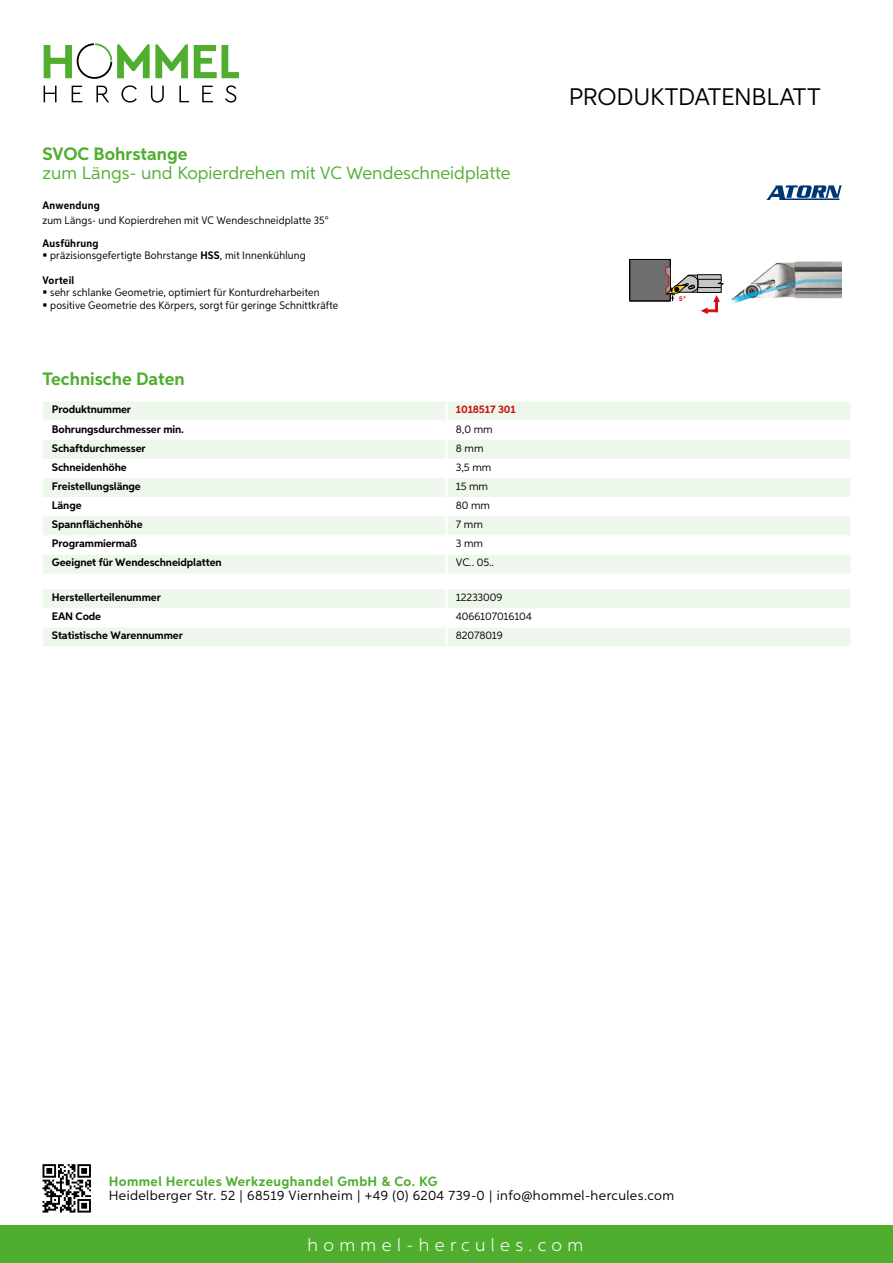
<style>
.page{position:relative;width:893px;height:1263px;background:#fff}
.page>*{position:absolute;margin:0;border:0;box-sizing:border-box;transform-origin:0 0}
.t1{font:24px "Aspira";letter-spacing:-.01em;color:#000}
.t2{font:18px "Aspira";color:#50ae2f}
.t3{font:700 18px "Aspira";color:#50ae2f}
.t4{font:300 18px "Aspira";letter-spacing:.3em;color:#fff}
.t5{font:13.5px "Aspira";letter-spacing:.03em;color:#000}
.t6{font:700 13.5px "Aspira";letter-spacing:.03em;color:#50ae2f}
.t7{font:10.95px/12.8px "Aspira Nar";letter-spacing:.015em;color:#000}
.t8{font:700 10.95px "Aspira";letter-spacing:-.01em;color:#000}
.t9{font:10.95px "Aspira";letter-spacing:-.01em;color:#000}
.t10{font:700 10.95px "Aspira Nar";letter-spacing:.02em;color:#000}
.t11{font:700 10.95px "Aspira";letter-spacing:-.01em;color:#cd1013}
.t12{font:700 7.05px "Corporate S";color:#cd1013}
.s1{font-weight:700}
</style>
<div class="page">
<div style="left:0;top:1226px;width:893px;height:37px;background:#50ae2f"></div>
<svg style="left:43px;top:1164px;width:48px;height:48px"></svg>
<svg style="left:194px;top:45px;width:45px;height:33px"></svg>
<svg style="left:44px;top:43px;width:144px;height:36px"></svg>
<svg style="left:44px;top:86px;width:13px;height:16px"></svg>
<svg style="left:72px;top:86px;width:10px;height:16px"></svg>
<svg style="left:96px;top:86px;width:13px;height:16px"></svg>
<svg style="left:121px;top:85px;width:16px;height:18px"></svg>
<svg style="left:151px;top:86px;width:13px;height:17px"></svg>
<svg style="left:179px;top:86px;width:10px;height:16px"></svg>
<svg style="left:202px;top:86px;width:11px;height:16px"></svg>
<svg style="left:225px;top:85px;width:11px;height:18px"></svg>
<div style="left:43px;top:401px;width:807px;height:173px;background:#eef7eb"></div>
<svg style="left:43px;top:421px;width:807px;height:134px"></svg>
<hr style="left:445px;top:401px;width:3px;height:20px;background:#fff">
<hr style="left:445px;top:421px;width:3px;height:19px;background:#fff">
<hr style="left:445px;top:440px;width:3px;height:19px;background:#fff">
<hr style="left:445px;top:459px;width:3px;height:19px;background:#fff">
<hr style="left:445px;top:478px;width:3px;height:19px;background:#fff">
<hr style="left:445px;top:497px;width:3px;height:19px;background:#fff">
<hr style="left:445px;top:516px;width:3px;height:19px;background:#fff">
<hr style="left:445px;top:535px;width:3px;height:20px;background:#fff">
<hr style="left:445px;top:555px;width:3px;height:19px;background:#fff">
<svg style="left:43px;top:589px;width:807px;height:57px"></svg>
<hr style="left:445px;top:627px;width:3px;height:19px;background:#fff">
<img style="left:772px;top:261px;width:70px;height:5px">
<div style="left:630px;top:259px;width:40px;height:42px;background:#6e6e6e"></div>
<div style="left:629px;top:259px;width:41px;height:42px;border:1px solid #000"></div>
<svg style="left:665px;top:266px;width:177px;height:48px"></svg>
<svg style="left:766px;top:185px;width:76px;height:15px"></svg>
<h1 class="t1" style="left:569px;top:82px;width:253px">Produktdatenblatt</h1>
<h2 class="t3" style="left:43px;top:142px;width:146px">SVOC Bohrstange</h2>
<h2 class="t2" style="left:43px;top:162px;width:470px">zum Längs- und Kopierdrehen mit VC Wendeschneidplatte</h2>
<p class="t10" style="left:43px;top:199px;width:59px">Anwendung</p>
<p class="t7" style="left:43px;top:214px;width:288px">zum Längs- und Kopierdrehen mit VC Wendeschneidplatte 35°</p>
<p class="t7" style="left:50px;top:236px;width:257px;text-indent:-8px"><span class="s1">Ausführung<br></span>präzisionsgefertigte Bohrstange <span class="s1">HSS</span>, mit Innenkühlung</p>
<p class="t10" style="left:43px;top:273px;width:33px">Vorteil</p>
<p class="t7" style="left:50px;top:286px;width:290px">sehr schlanke Geometrie, optimiert für Konturdreharbeiten positive Geometrie des Körpers, sorgt für geringe Schnittkräfte</p>
<p class="t12" style="left:679px;top:295px;width:9px">5°</p>
<h2 class="t3" style="left:43px;top:367px;width:144px">Technische Daten</h2>
<p class="t8" style="left:52px;top:403px;width:81px">Produktnummer</p>
<p class="t11" style="left:456px;top:403px;width:62px">1018517 301</p>
<p class="t8" style="left:52px;top:422px;width:134px">Bohrungsdurchmesser min.</p>
<p class="t9" style="left:456px;top:422px;width:38px">8,0 mm</p>
<p class="t8" style="left:52px;top:441px;width:95px">Schaftdurchmesser</p>
<p class="t9" style="left:456px;top:441px;width:29px">8 mm</p>
<p class="t8" style="left:52px;top:460px;width:76px">Schneidenhöhe</p>
<p class="t9" style="left:456px;top:460px;width:37px">3,5 mm</p>
<p class="t8" style="left:52px;top:479px;width:90px">Freistellungslänge</p>
<p class="t9" style="left:456px;top:479px;width:34px">15 mm</p>
<p class="t8" style="left:52px;top:499px;width:31px">Länge</p>
<p class="t9" style="left:456px;top:499px;width:36px">80 mm</p>
<p class="t8" style="left:52px;top:518px;width:92px">Spannflächenhöhe</p>
<p class="t9" style="left:456px;top:518px;width:29px">7 mm</p>
<p class="t8" style="left:52px;top:537px;width:87px">Programmiermaß</p>
<p class="t9" style="left:456px;top:537px;width:29px">3 mm</p>
<p class="t8" style="left:52px;top:556px;width:171px">Geeignet für Wendeschneidplatten</p>
<p class="t9" style="left:456px;top:556px;width:40px">VC.. 05..</p>
<p class="t8" style="left:52px;top:590px;width:111px">Herstellerteilenummer</p>
<p class="t9" style="left:456px;top:591px;width:48px">12233009</p>
<p class="t8" style="left:52px;top:610px;width:51px">EAN Code</p>
<p class="t9" style="left:456px;top:610px;width:78px">4066107016104</p>
<p class="t8" style="left:52px;top:629px;width:132px">Statistische Warennummer</p>
<p class="t9" style="left:456px;top:629px;width:48px">82078019</p>
<p class="t6" style="left:109px;top:1172px;width:330px">Hommel Hercules Werkzeughandel GmbH &amp; Co. KG</p>
<p class="t5" style="left:109px;top:1187px;width:567px">Heidelberger Str. 52 | 68519 Viernheim | +49 (0) 6204 739-0 | info@hommel-hercules.com</p>
<h2 class="t4" style="left:307px;top:1234px;width:277px">hommel-hercules.com</h2>
</div>
